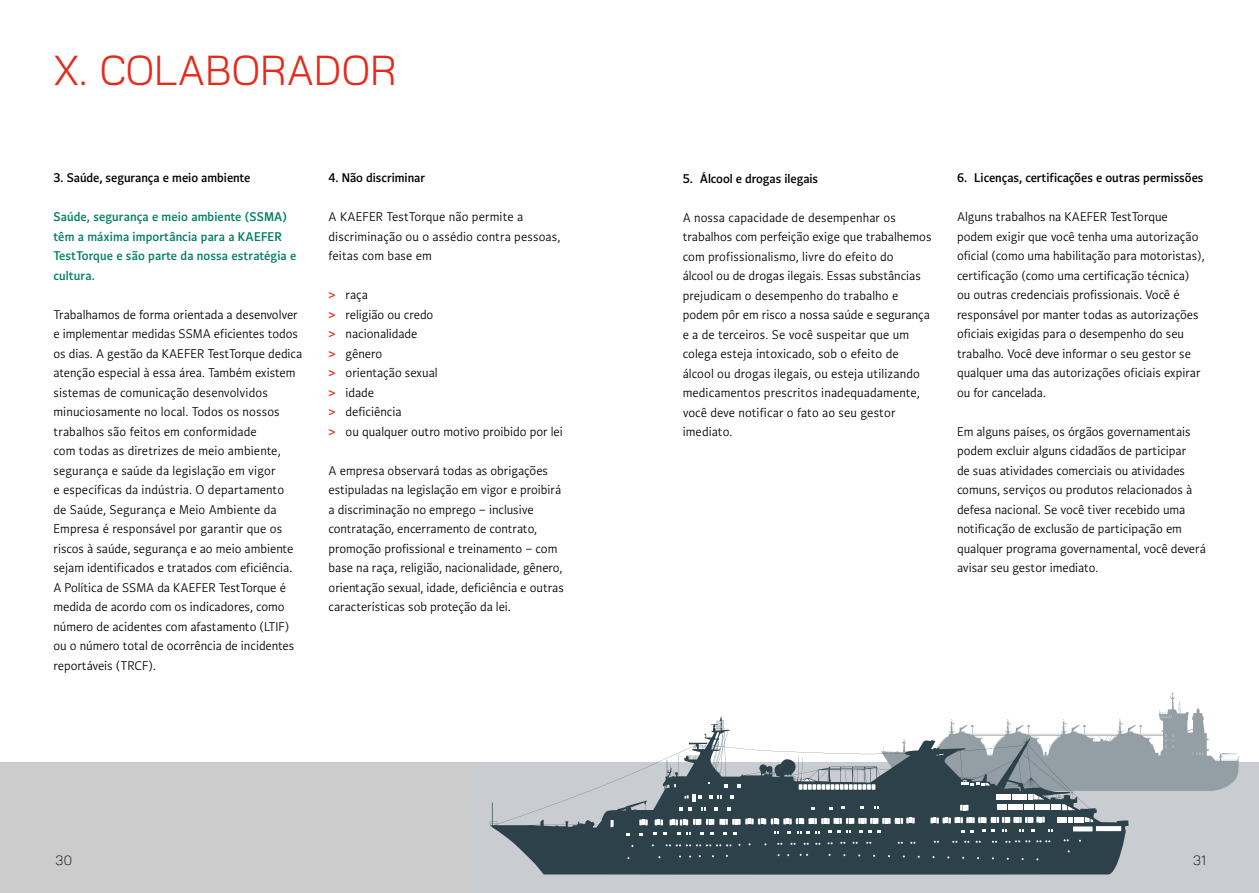
<style>
.page{position:relative;width:1259px;height:893px;background:#fff}
.page>*{position:absolute;margin:0;border:0;box-sizing:border-box;transform-origin:0 0}
.t1{font:42px "Kaefer Headline";letter-spacing:.01em;color:#e52a1b}
.t2{font:13.5px/19.5px "Kaefer Copy";color:#000}
.t3{font:600 13.5px/19.5px "Kaefer Copy";letter-spacing:.01em;color:#007d63}
.t4{font:600 13.5px "Kaefer Copy";color:#000}
.t5{font:300 13.5px "Kaefer Headline";color:#000}
.s1{font-weight:600;color:#e52a1b}
</style>
<div class="page">
<div style="left:0;top:763px;width:1259px;height:130px;background:#ccc"></div>
<div style="left:475px;top:763px;width:784px;height:130px;background:#c9ccd1"></div>
<svg style="left:489px;top:717px;width:639px;height:158px;fill:#2c414a"></svg>
<svg style="left:610px;top:820px;width:3px;height:7px"></svg>
<svg style="left:625px;top:833px;width:5px;height:3px"></svg>
<svg style="left:961px;top:830px;width:13px;height:2px"></svg>
<svg style="left:981px;top:829px;width:14px;height:3px"></svg>
<svg style="left:1002px;top:829px;width:4px;height:3px"></svg>
<svg style="left:1019px;top:829px;width:4px;height:3px"></svg>
<svg style="left:1031px;top:829px;width:4px;height:3px"></svg>
<svg style="left:1048px;top:829px;width:4px;height:3px"></svg>
<svg style="left:664px;top:783px;width:77px;height:28px;background:#43555d"></svg>
<svg style="left:639px;top:817px;width:275px;height:19px;background:#5e6e75"></svg>
<svg style="left:930px;top:817px;width:114px;height:6px"></svg>
<svg style="left:1057px;top:817px;width:36px;height:5px"></svg>
<svg style="left:798px;top:692px;width:441px;height:119px"></svg>
<div style="left:1073px;top:826px;width:19px;height:5px;background:#fff"></div>
<div style="left:1096px;top:826px;width:25px;height:5px;background:#fff"></div>
<svg style="left:665px;top:844px;width:66px;height:2px"></svg>
<svg style="left:897px;top:842px;width:6px;height:2px"></svg>
<svg style="left:1005px;top:840px;width:25px;height:3px"></svg>
<svg style="left:1036px;top:840px;width:14px;height:2px"></svg>
<svg style="left:799px;top:854px;width:9px;height:2px"></svg>
<h1 class="t1" style="left:54px;top:47px;width:344px">X. COLABORADOR</h1>
<p class="t4" style="left:53px;top:171px;width:198px">3. Saúde, segurança e meio ambiente</p>
<p class="t3" style="left:53px;top:207px;width:244px">Saúde, segurança e meio ambiente (SSMA) têm a máxima importância para a KAEFER<br>TestTorque e são parte da nossa estratégia e cultura.</p>
<p class="t2" style="left:53px;top:305px;width:250px">Trabalhamos de forma orientada a desenvolver e implementar medidas SSMA eficientes todos os dias. A gestão da KAEFER TestTorque dedica atenção especial à essa área. Também existem sistemas de comunicação desenvolvidos minuciosamente no local. Todos os nossos trabalhos são feitos em conformidade<br>com todas as diretrizes de meio ambiente, segurança e saúde da legislação em vigor<br>e específicas da indústria. O departamento<br>de Saúde, Segurança e Meio Ambiente da Empresa é responsável por garantir que os riscos à saúde, segurança e ao meio ambiente sejam identificados e tratados com eficiência.<br>A Política de SSMA da KAEFER TestTorque é medida de acordo com os indicadores, como número de acidentes com afastamento (LTIF) ou o número total de ocorrência de incidentes reportáveis (TRCF).</p>
<p class="t4" style="left:328px;top:171px;width:98px">4. Não discriminar</p>
<p class="t2" style="left:328px;top:207px;width:233px">A KAEFER TestTorque não permite a discriminação ou o assédio contra pessoas, feitas com base em</p>
<p class="t2" style="left:328px;top:285px;width:236px"><span class="s1">&gt;</span> raça<br><span class="s1">&gt;</span> religião ou credo<br><span class="s1">&gt;</span> nacionalidade<br><span class="s1">&gt;</span> gênero<br><span class="s1">&gt;</span> orientação sexual<br><span class="s1">&gt;</span> idade<br><span class="s1">&gt;</span> deficiência<br><span class="s1">&gt;</span> ou qualquer outro motivo proibido por lei</p>
<p class="t2" style="left:328px;top:461px;width:237px">A empresa observará todas as obrigações estipuladas na legislação em vigor e proibirá a discriminação no emprego – inclusive contratação, encerramento de contrato, promoção profissional e treinamento – com base na raça, religião, nacionalidade, gênero, orientação sexual, idade, deficiência e outras características sob proteção da lei.</p>
<p class="t4" style="left:682px;top:171px;width:137px">5. Álcool e drogas ilegais</p>
<p class="t2" style="left:682px;top:208px;width:250px">A nossa capacidade de desempenhar os trabalhos com perfeição exige que trabalhemos com profissionalismo, livre do efeito do<br>álcool ou de drogas ilegais. Essas substâncias prejudicam o desempenho do trabalho e podem pôr em risco a nossa saúde e segurança e a de terceiros. Se você suspeitar que um colega esteja intoxicado, sob o efeito de álcool ou drogas ilegais, ou esteja utilizando medicamentos prescritos inadequadamente, você deve notificar o fato ao seu gestor imediato.</p>
<p class="t4" style="left:957px;top:171px;width:248px">6. Licenças, certificações e outras permissões</p>
<p class="t2" style="left:957px;top:207px;width:249px">Alguns trabalhos na KAEFER TestTorque podem exigir que você tenha uma autorização oficial (como uma habilitação para motoristas), certificação (como uma certificação técnica) ou outras credenciais profissionais. Você é responsável por manter todas as autorizações oficiais exigidas para o desempenho do seu trabalho. Você deve informar o seu gestor se qualquer uma das autorizações oficiais expirar ou for cancelada.</p>
<p class="t2" style="left:957px;top:422px;width:250px">Em alguns países, os órgãos governamentais podem excluir alguns cidadãos de participar<br>de suas atividades comerciais ou atividades comuns, serviços ou produtos relacionados à defesa nacional. Se você tiver recebido uma notificação de exclusão de participação em qualquer programa governamental, você deverá avisar seu gestor imediato.</p>
<p class="t5" style="left:55px;top:853px;width:18px">30</p>
<p class="t5" style="left:1192px;top:853px;width:14px">31</p>
</div>
